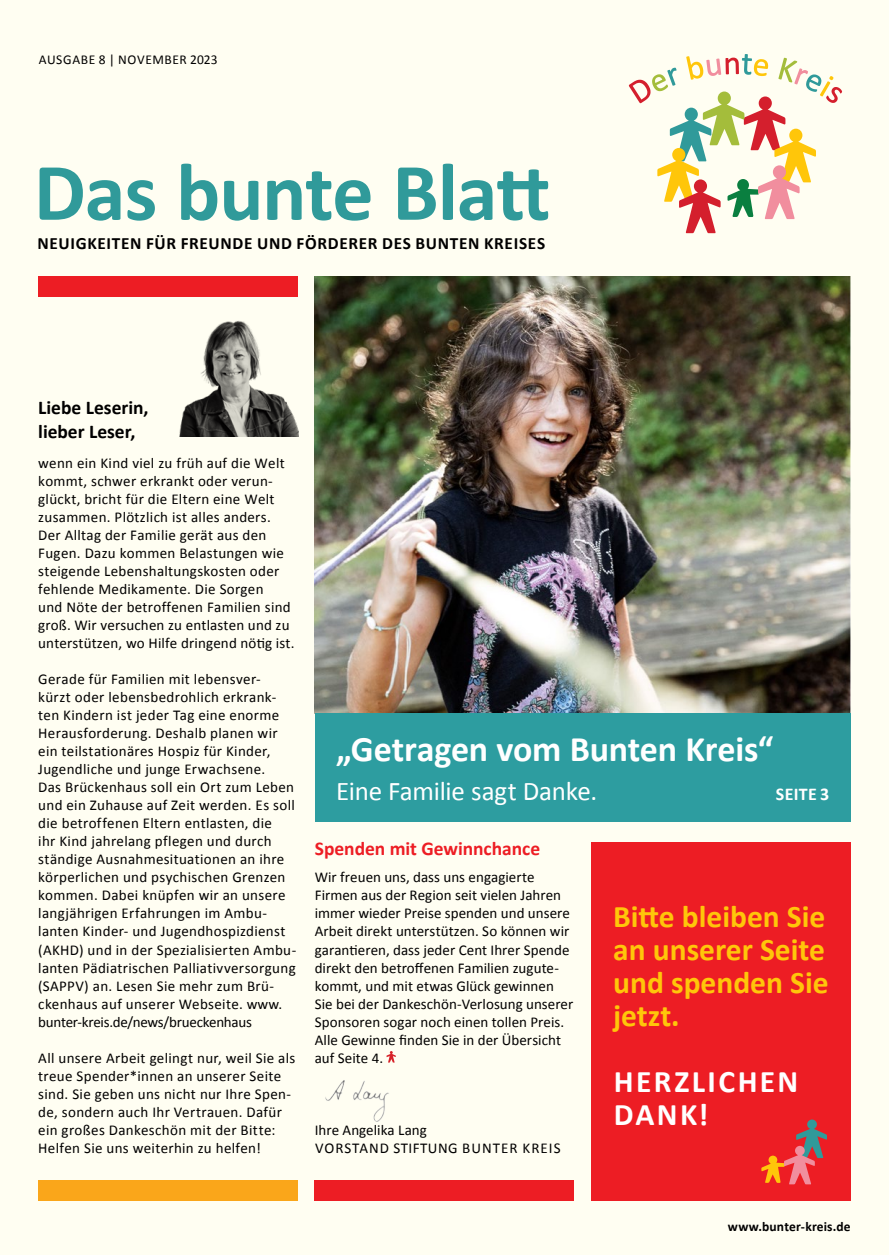
<style>
.page{position:relative;width:889px;height:1255px;background:#fff}
.page>*{position:absolute;margin:0;border:0;box-sizing:border-box;transform-origin:0 0}
.t1{font:700 82.5px "Calibri";letter-spacing:-.015em;color:#309a9a}
.Headline{font:700 36px "Calibri";letter-spacing:-.005em;color:#fff}
.t2{font:700 31.5px/33px "Calibri";color:#ffc60a;text-align:justify}
.t3{font:700 31.5px/33px "Calibri";letter-spacing:.075em;color:#fff}
.Headline-2{font:27px "Calibri";letter-spacing:-.01em;color:#fff}
.HL_Editorial{font:700 19.5px/24px "Calibri";color:#000}
.t4{font:700 19.5px "Calibri";color:#ed1d24}
.Headline-3{font:700 18px "Calibri";letter-spacing:.015em;color:#fff}
.t5{font:700 17.25px "Calibri";letter-spacing:.04em;color:#000}
.t6{font:15px/18px "Calibri";letter-spacing:.02em;color:#000}
.t7{font:15px/18px "Calibri";color:#000}
.t8{font:15px "Calibri";letter-spacing:.07em;color:#000}
.t9{font:13.5px "Calibri";letter-spacing:.045em;color:#000}
.t10{font:700 13.5px "Calibri";letter-spacing:.01em;color:#000}
</style>
<div class="page">
<div style="left:0;top:0;width:889px;height:1254px;background:#fffef2"></div>
<div style="left:315px;top:1180px;width:259px;height:20px;background:#ed1d24"></div>
<div style="left:38px;top:1180px;width:260px;height:20px;background:#faa61a"></div>
<div style="left:38px;top:276px;width:260px;height:21px;background:#ed1d24"></div>
<img style="left:315px;top:276px;width:535px;height:437px">
<div style="left:315px;top:713px;width:535px;height:108px;background:#2d9da0"></div>
<img style="left:179px;top:320px;width:119px;height:116px">
<svg style="left:386px;top:1051px;width:10px;height:11px"></svg>
<img style="left:325px;top:1080px;width:64px;height:42px">
<div style="left:591px;top:842px;width:259px;height:358px;background:#ed1d24"></div>
<svg style="left:761px;top:1119px;width:66px;height:65px"></svg>
<svg style="left:629px;top:54px;width:213px;height:179px"></svg>
<p class="t9" style="left:39px;top:50px;width:180px">AUSGABE 8 | NOVEMBER 2023</p>
<p class="t1" style="left:34px;top:134px;width:518px">Das bunte Blatt</p>
<p class="t5" style="left:38px;top:231px;width:509px">NEUIGKEITEN FÜR FREUNDE UND FÖRDERER DES BUNTEN KREISES</p>
<p class="HL_Editorial" style="left:38px;top:395px;width:112px">Liebe Leserin, lieber Leser,</p>
<p class="t6" style="left:38px;top:454px;width:258px">wenn ein Kind viel zu früh auf die Welt kommt, schwer erkrankt oder verun&shy;glückt, bricht für die Eltern eine Welt zusammen. Plötzlich ist alles anders.<br>Der Alltag der Familie gerät aus den Fugen. Dazu kommen Belastungen wie steigende Lebenshaltungskosten oder fehlende Medikamente. Die Sorgen<br>und Nöte der betroffenen Familien sind groß. Wir versuchen zu entlasten und zu unterstützen, wo Hilfe dringend nötig ist.</p>
<p class="t6" style="left:38px;top:670px;width:259px">Gerade für Familien mit lebensver&shy;kürzt oder lebensbedrohlich erkrank&shy;ten Kindern ist jeder Tag eine enorme Herausforderung. Deshalb planen wir ein teilstationäres Hospiz für Kinder, Jugendliche und junge Erwachsene.<br>Das Brückenhaus soll ein Ort zum Leben und ein Zuhause auf Zeit werden. Es soll die betroffenen Eltern entlasten, die<br>ihr Kind jahrelang pflegen und durch ständige Ausnahmesituationen an ihre körperlichen und psychischen Grenzen kommen. Dabei knüpfen wir an unsere langjährigen Erfahrungen im Ambu&shy;lanten Kinder- und Jugendhospizdienst (AKHD) und in der Spezialisierten Ambu&shy;lanten Pädiatrischen Palliativversorgung (SAPPV) an. Lesen Sie mehr zum Brü&shy;ckenhaus auf unserer Webseite. www. bunter-kreis.de/news/brueckenhaus</p>
<p class="t6" style="left:38px;top:1048px;width:259px">All unsere Arbeit gelingt nur, weil Sie als treue Spender*innen an unserer Seite sind. Sie geben uns nicht nur Ihre Spen&shy;de, sondern auch Ihr Vertrauen. Dafür ein großes Dankeschön mit der Bitte:<br>Helfen Sie uns weiterhin zu helfen!</p>
<p class="Headline" style="left:336px;top:723px;width:439px">„Getragen vom Bunten Kreis“</p>
<p class="Headline-2" style="left:336px;top:772px;width:263px">Eine Familie sagt Danke.</p>
<p class="Headline-3" style="left:776px;top:781px;width:55px">SEITE 3</p>
<p class="t4" style="left:315px;top:835px;width:227px">Spenden mit Gewinnchance</p>
<p class="t7" style="left:315px;top:868px;width:260px">Wir freuen uns, dass uns engagierte Firmen aus der Region seit vielen Jahren immer wieder Preise spenden und unsere Arbeit direkt unterstützen. So können wir garantieren, dass jeder Cent Ihrer Spende direkt den betroffenen Familien zugute&shy;kommt, und mit etwas Glück gewinnen Sie bei der Dankeschön-Verlosung unserer Sponsoren sogar noch einen tollen Preis.<br>Alle Gewinne finden Sie in der Übersicht auf Seite 4.</p>
<p class="t7" style="left:315px;top:1120px;width:114px">Ihre Angelika Lang</p>
<p class="t8" style="left:315px;top:1137px;width:247px">VORSTAND STIFTUNG BUNTER KREIS</p>
<p class="t2" style="left:613px;top:898px;width:217px">Bitte bleiben Sie an unserer Seite und spenden Sie jetzt.</p>
<p class="t3" style="left:614px;top:1063px;width:186px">HERZLICHEN<br>DANK!</p>
<p class="t10" style="left:728px;top:1216px;width:124px">www.bunter-kreis.de</p>
</div>
